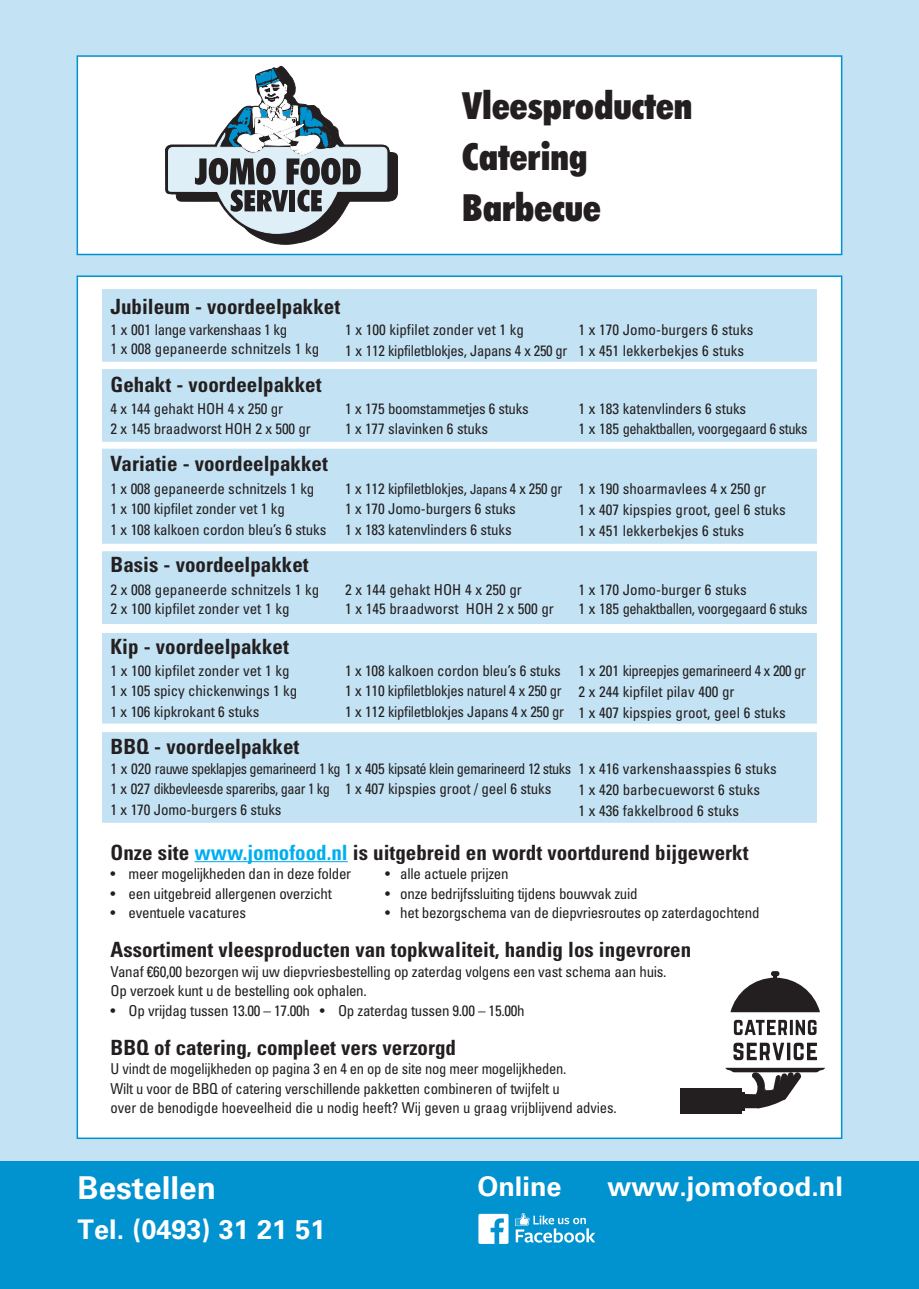
<style>
.page{position:relative;width:919px;height:1289px;background:#fff}
.page>*{position:absolute;margin:0;border:0;box-sizing:border-box;transform-origin:0 0}
.t1{font:900 condensed 37.5px/51px "Futura BT";color:#231f20}
.t2{font:700 31.5px "Univers LT Std";color:#fff}
.t3{font:700 27px "Univers LT Std";color:#fff}
.t4{font:700 condensed 21px "Univers LT Std";color:#231f20}
.t5{font:condensed 15px/19.5px "Univers LT Std";letter-spacing:-.01em;color:#231f20}
.t6{font:condensed 15px/19.5px "Univers LT Std";letter-spacing:-.03em;color:#231f20}
.t7{font:condensed 15px/19.5px "Univers LT Std";letter-spacing:-.035em;color:#231f20}
.s1{font-size:13.5px}
.s2{color:#00aeef}
</style>
<div class="page">
<div style="left:0;top:0;width:918px;height:1288px;background:#c3e2f3"></div>
<div style="left:77px;top:275px;width:765px;height:863px;background:#fff;border:2px solid #0093d0"></div>
<div style="left:100px;top:287px;width:718px;height:76px;background:#c3e2f3;border:2px solid #fff"></div>
<div style="left:100px;top:367px;width:718px;height:76px;background:#c3e2f3;border:2px solid #fff"></div>
<div style="left:100px;top:447px;width:718px;height:98px;background:#c3e2f3;border:2px solid #fff"></div>
<div style="left:100px;top:549px;width:718px;height:76px;background:#c3e2f3;border:2px solid #fff"></div>
<div style="left:100px;top:631px;width:718px;height:94px;background:#c3e2f3;border:2px solid #fff"></div>
<div style="left:100px;top:730px;width:718px;height:94px;background:#c3e2f3;border:2px solid #fff"></div>
<div style="left:77px;top:55px;width:765px;height:200px;background:#fff;border:2px solid #0093d0"></div>
<svg style="left:165px;top:65px;width:232px;height:180px"></svg>
<div style="left:0;top:1161px;width:918px;height:127px;background:#0093d0"></div>
<div style="left:478px;top:1213px;width:30px;height:30px;background:#fff;border-radius:2px"></div>
<svg style="left:490px;top:1218px;width:14px;height:25px"></svg>
<svg style="left:515px;top:1213px;width:80px;height:29px"></svg>
<hr style="left:741px;top:1091px;width:4px;height:19px;background:#231f20">
<div style="left:680px;top:1088px;width:61px;height:25px;background:#231f20"></div>
<svg style="left:725px;top:1067px;width:100px;height:41px"></svg>
<div style="left:770px;top:971px;width:9px;height:5px;background:#231f20;border-radius:3px"></div>
<svg style="left:730px;top:974px;width:89px;height:38px"></svg>
<svg style="left:733px;top:1019px;width:54px;height:16px"></svg>
<hr style="left:789px;top:1019px;width:3px;height:16px;background:#231f20">
<svg style="left:795px;top:1019px;width:21px;height:16px"></svg>
<svg style="left:733px;top:1042px;width:51px;height:18px"></svg>
<svg style="left:786px;top:1042px;width:4px;height:18px"></svg>
<svg style="left:793px;top:1042px;width:23px;height:18px"></svg>
<hr style="left:194px;top:861px;width:154px;height:1px;background:#00aeef">
<h3 class="t4" style="left:111px;top:294px;width:231px">Jubileum - voordeelpakket</h3>
<h1 class="t1" style="left:462px;top:80px;width:232px">Vleesproducten<br>Catering<br>Barbecue</h1>
<p class="t5" style="left:111px;top:319px;width:210px">1 x 001 lange varkenshaas 1 kg<br>1 x 008 gepaneerde schnitzels 1 kg</p>
<p class="t5" style="left:345px;top:318px;width:224px;line-height:21px">1 x 100 kipfilet zonder vet 1 kg<br>1 x 112 kipfiletblokjes, Japans 4 x 250 gr</p>
<p class="t5" style="left:578px;top:318px;width:176px;line-height:21px">1 x 170 Jomo-burgers 6 stuks<br>1 x 451 lekkerbekjes 6 stuks</p>
<h3 class="t4" style="left:111px;top:372px;width:212px">Gehakt - voordeelpakket</h3>
<p class="t5" style="left:111px;top:399px;width:202px">4 x 144 gehakt HOH 4 x 250 gr<br>2 x 145 braadworst HOH 2 x 500 gr</p>
<h3 class="t4" style="left:111px;top:450px;width:219px">Variatie - voordeelpakket</h3>
<p class="t5" style="left:111px;top:479px;width:205px">1 x 008 gepaneerde schnitzels 1 kg<br>1 x 100 kipfilet zonder vet 1 kg</p>
<p class="t5" style="left:111px;top:519px;width:217px">1 x 108 kalkoen cordon bleu’s 6 stuks</p>
<h3 class="t4" style="left:111px;top:552px;width:200px">Basis - voordeelpakket</h3>
<p class="t5" style="left:345px;top:399px;width:185px">1 x 175 boomstammetjes 6 stuks<br>1 x 177 slavinken 6 stuks</p>
<p class="t6" style="left:578px;top:399px;width:230px">1 x 183 katenvlinders 6 stuks<br>1 x 185 gehaktballen, voorgegaard 6 stuks</p>
<p class="t5" style="left:345px;top:479px;width:219px">1 x 112 kipfiletblokjes, <span class="s1">Japans</span> 4 x 250 gr<br>1 x 170 Jomo-burgers 6 stuks</p>
<p class="t5" style="left:345px;top:519px;width:168px">1 x 183 katenvlinders 6 stuks</p>
<p class="t5" style="left:578px;top:478px;width:209px;line-height:21px">1 x 190 shoarmavlees 4 x 250 gr<br>1 x 407 kipspies groot, geel 6 stuks<br>1 x 451 lekkerbekjes 6 stuks</p>
<p class="t5" style="left:111px;top:579px;width:210px">2 x 008 gepaneerde schnitzels 1 kg<br>2 x 100 kipfilet zonder vet 1 kg</p>
<p class="t5" style="left:345px;top:579px;width:210px">2 x 144 gehakt HOH 4 x 250 gr<br>1 x 145 braadworst HOH 2 x 500 gr</p>
<p class="t6" style="left:578px;top:579px;width:230px">1 x 170 Jomo-burger 6 stuks<br>1 x 185 gehaktballen, voorgegaard 6 stuks</p>
<h3 class="t4" style="left:111px;top:633px;width:180px">Kip - voordeelpakket</h3>
<p class="t5" style="left:111px;top:660px;width:188px">1 x 100 kipfilet zonder vet 1 kg<br>1 x 105 spicy chickenwings 1 kg</p>
<p class="t5" style="left:111px;top:701px;width:150px">1 x 106 kipkrokant 6 stuks</p>
<h3 class="t4" style="left:111px;top:733px;width:190px">BBQ - voordeelpakket</h3>
<p class="t5" style="left:345px;top:660px;width:218px">1 x 108 kalkoen cordon bleu’s 6 stuks<br>1 x 110 kipfiletblokjes naturel 4 x 250 gr</p>
<p class="t5" style="left:345px;top:701px;width:220px">1 x 112 kipfiletblokjes Japans 4 x 250 gr</p>
<p class="t7" style="left:111px;top:758px;width:462px">1 x 020 rauwe speklapjes gemarineerd 1 kg 1 x 405 kipsaté klein gemarineerd 12 stuks<br>1 x 027 dikbevleesde spareribs, gaar 1 kg</p>
<p class="t5" style="left:111px;top:799px;width:172px">1 x 170 Jomo-burgers 6 stuks</p>
<p class="t5" style="left:345px;top:778px;width:208px">1 x 407 kipspies groot / geel 6 stuks</p>
<p class="t5" style="left:578px;top:660px;width:229px;line-height:21px">1 x 201 kipreepjes gemarineerd 4 x 200 gr<br>2 x 244 kipfilet pilav 400 gr<br>1 x 407 kipspies groot, geel 6 stuks</p>
<p class="t5" style="left:578px;top:758px;width:200px;line-height:21px">1 x 416 varkenshaasspies 6 stuks<br>1 x 420 barbecueworst 6 stuks<br>1 x 436 fakkelbrood 6 stuks</p>
<h3 class="t4" style="left:111px;top:839px;width:639px">Onze site <span class="s2">www.jomofood.nl</span> is uitgebreid en wordt voortdurend bijgewerkt</h3>
<p class="t5" style="left:111px;top:863px;width:242px">• meer mogelijkheden dan in deze folder</p>
<p class="t5" style="left:385px;top:863px;width:125px">• alle actuele prijzen</p>
<p class="t5" style="left:111px;top:883px;width:223px">• een uitgebreid allergenen overzicht</p>
<p class="t5" style="left:385px;top:883px;width:254px">• onze bedrijfssluiting tijdens bouwvak zuid</p>
<p class="t5" style="left:111px;top:902px;width:137px">• eventuele vacatures</p>
<p class="t5" style="left:385px;top:902px;width:375px">• het bezorgschema van de diepvriesroutes op zaterdagochtend</p>
<h3 class="t4" style="left:111px;top:936px;width:582px">Assortiment vleesproducten van topkwaliteit, handig los ingevroren</h3>
<p class="t5" style="left:111px;top:961px;width:557px">Vanaf €60,00 bezorgen wij uw diepvriesbestelling op zaterdag volgens een vast schema aan huis.<br>Op verzoek kunt u de bestelling ook ophalen.</p>
<p class="t5" style="left:111px;top:1000px;width:415px">• Op vrijdag tussen 13.00 – 17.00h • Op zaterdag tussen 9.00 – 15.00h</p>
<h3 class="t4" style="left:111px;top:1034px;width:347px">BBQ of catering, compleet vers verzorgd</h3>
<p class="t5" style="left:111px;top:1058px;width:507px">U vindt de mogelijkheden op pagina 3 en 4 en op de site nog meer mogelijkheden.<br>Wilt u voor de BBQ of catering verschillende pakketten combineren of twijfelt u<br>over de benodigde hoeveelheid die u nodig heeft? Wij geven u graag vrijblijvend advies.</p>
<h2 class="t2" style="left:78px;top:1169px;width:140px">Bestellen</h2>
<h3 class="t3" style="left:477px;top:1170px;width:86px">Online</h3>
<h3 class="t3" style="left:607px;top:1170px;width:237px">www.jomofood.nl</h3>
<h3 class="t3" style="left:78px;top:1213px;width:249px">Tel. (0493) 31 21 51</h3>
</div>
